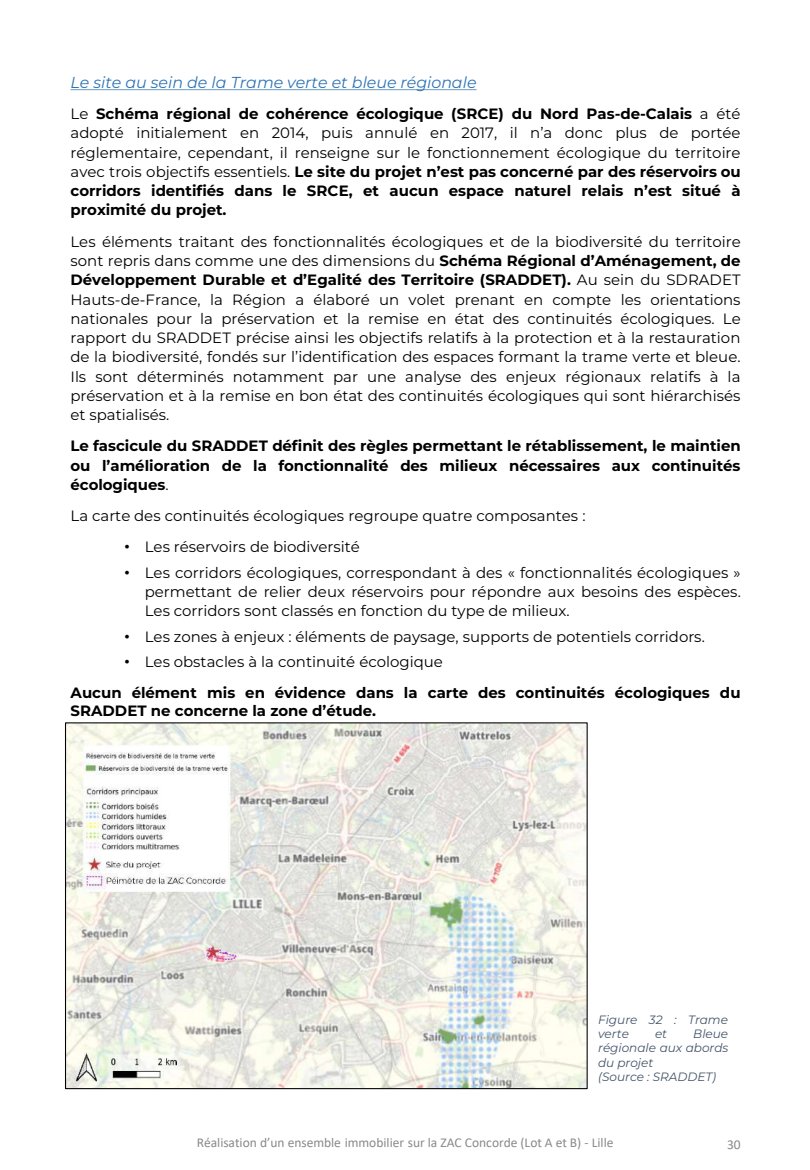
<style>
.page{position:relative;width:810px;height:1170px;background:#fff}
.page>*{position:absolute;margin:0;border:0;box-sizing:border-box;transform-origin:0 0}
.t1{font:italic 15.9px "Montserrat";color:#2e74b5}
.t2{font:15px/19.2px "Montserrat";color:#000;text-align:justify}
.t3{font:700 15px/19.2px "Montserrat";color:#000;text-align:justify}
.t4{font:13.5px "Calibri";letter-spacing:-.005em;color:#898989}
.t5{font:italic 12px/14.4px "Montserrat";color:#44546a}
.s1{font-weight:400}
.s2{font-weight:700}
.s3{font-family:"Arial"}
.s4{font-family:"Arial";font-weight:400}
</style>
<div class="page">
<svg style="left:70px;top:89px;width:407px;height:1px"></svg>
<img style="left:67px;top:724px;width:519px;height:363px">
<p class="t1" style="left:71px;top:72px;width:408px">Le site au sein de la Trame verte et bleue régionale</p>
<p class="t3" style="left:71px;top:104px;width:672px"><span class="s1">Le</span> Schéma régional de cohérence écologique (SRCE) du Nord Pas-de-Calais <span class="s1">a été adopté initialement en 2014, puis annulé en 2017, il n’a donc plus de portée réglementaire, cependant, il renseigne sur le fonctionnement écologique du territoire avec trois objectifs essentiels.</span> Le site du projet n’est pas concerné par des réservoirs ou corridors identifiés dans le SRCE, et aucun espace naturel relais n’est situé à proximité du projet.</p>
<p class="t2" style="left:71px;top:232px;width:672px">Les éléments traitant des fonctionnalités écologiques et de la biodiversité du territoire sont repris dans comme une des dimensions du <span class="s2">Schéma Régional d’Aménagement, de Développement Durable et d’Egalité des Territoire (SRADDET).</span> Au sein du SDRADET Hauts-de-France, la Région a élaboré un volet prenant en compte les orientations nationales pour la préservation et la remise en état des continuités écologiques. Le rapport du SRADDET précise ainsi les objectifs relatifs à la protection et à la restauration de la biodiversité, fondés sur l’identification des espaces formant la trame verte et bleue.<br>Ils sont déterminés notamment par une analyse des enjeux régionaux relatifs à la préservation et à la remise en bon état des continuités écologiques qui sont hiérarchisés et spatialisés.</p>
<p class="t3" style="left:71px;top:436px;width:672px">Le fascicule du SRADDET définit des règles permettant le rétablissement, le maintien ou l’amélioration de la fonctionnalité des milieux nécessaires aux continuités écologiques<span class="s1">.</span></p>
<p class="t2" style="left:71px;top:506px;width:517px">La carte des continuités écologiques regroupe quatre composantes :</p>
<p class="t2" style="left:125px;top:537px;width:237px"><span class="s3">•</span> Les réservoirs de biodiversité</p>
<p class="t2" style="left:145px;top:563px;width:598px;text-indent:-20px"><span class="s3">•</span> Les corridors écologiques, correspondant à des « fonctionnalités écologiques » permettant de relier deux réservoirs pour répondre aux besoins des espèces.<br>Les corridors sont classés en fonction du type de milieux.</p>
<p class="t2" style="left:125px;top:627px;width:582px"><span class="s3">•</span> Les zones à enjeux : éléments de paysage, supports de potentiels corridors.</p>
<p class="t3" style="left:71px;top:646px;width:672px;line-height:31.2px;text-indent:54px"><span class="s4">•</span> <span class="s1">Les obstacles à la continuité écologique<br></span>Aucun élément mis en évidence dans la carte des continuités écologiques du</p>
<p class="t3" style="left:71px;top:701px;width:307px">SRADDET ne concerne la zone d’étude.</p>
<p class="t5" style="left:598px;top:1012px;width:131px">Figure 32 : Trame verte</p>
<p class="t5" style="left:598px;top:1027px;width:132px;text-indent:95px">Bleue régionale aux abords du projet<br>(Source : SRADDET)</p>
<p class="t5" style="left:655px;top:1027px;width:14px">et</p>
<p class="t4" style="left:197px;top:1137px;width:418px">Réalisation d’un ensemble immobilier sur la ZAC Concorde (Lot A et B) - Lille</p>
<p class="t4" style="left:727px;top:1139px;width:15px">30</p>
</div>
